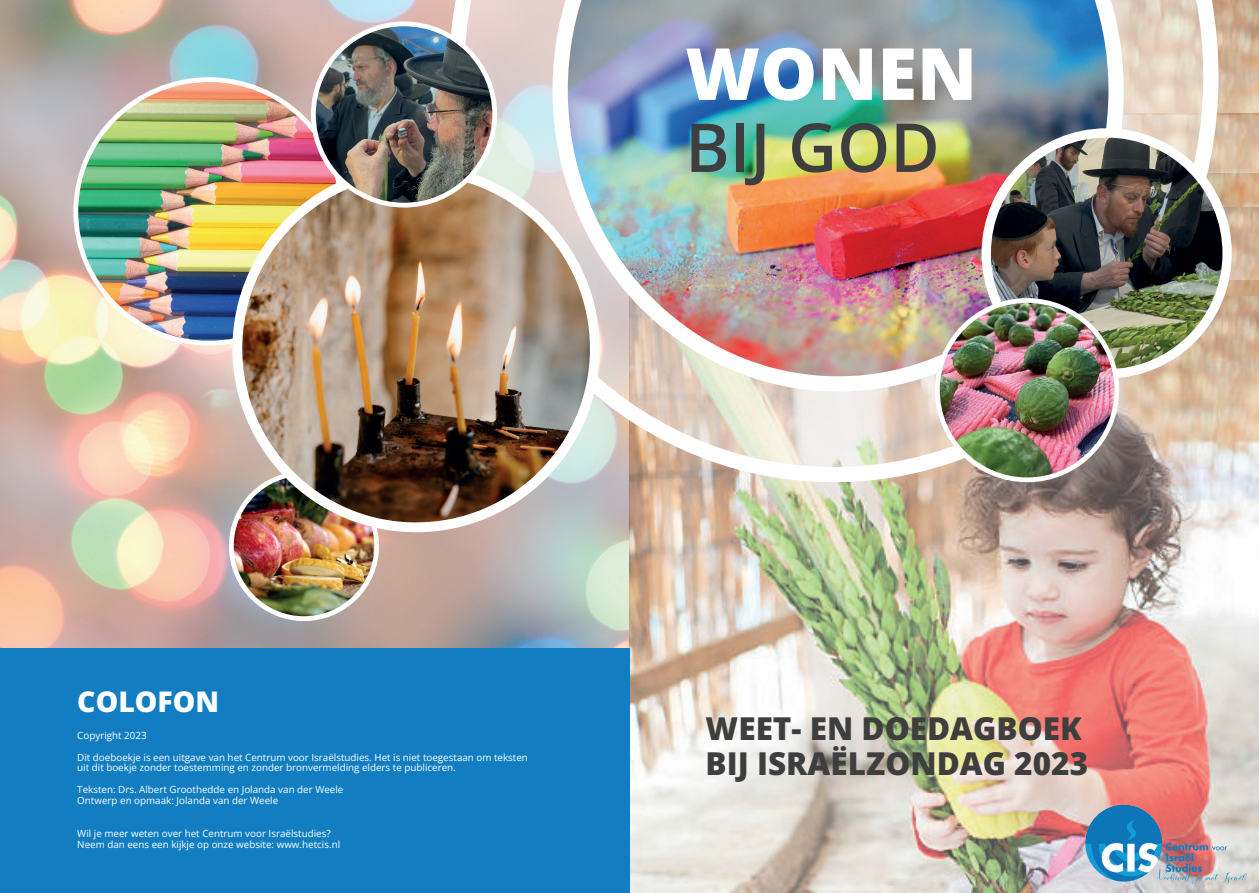
<style>
.page{position:relative;width:1259px;height:893px;background:#fff}
.page>*{position:absolute;margin:0;border:0;box-sizing:border-box;transform-origin:0 0}
.t1{font:800 72px "Open Sans";color:#fff}
.t2{font:600 67.5px "Open Sans";color:#3e3e3f}
.t3{font:800 31.5px/34.5px "Open Sans";color:#3e3e3f}
.t4{font:800 28.35px "Open Sans";color:#fff}
.t5{font:9.75px/10.9px "Open Sans";color:#fff}
</style>
<div class="page">
<img style="left:0;top:0;width:630px;height:649px">
<img style="left:630px;top:296px;width:629px;height:597px">
<img style="left:1223px;top:207px;width:36px;height:89px">
<img style="left:1218px;top:0;width:41px;height:113px">
<img style="left:1218px;top:113px;width:41px;height:94px">
<div style="left:0;top:649px;width:630px;height:244px;background:#127ec1"></div>
<img style="left:76px;top:80px;width:266px;height:263px">
<img style="left:231px;top:473px;width:146px;height:146px;border-radius:73px">
<div style="left:229px;top:471px;width:150px;height:150px;border:5px solid #fff;border-radius:50%"></div>
<img style="left:1085px;top:805px;width:77px;height:77px;border-radius:38px">
<img style="left:1159px;top:843px;width:88px;height:41px">
<svg style="left:449px;top:0;width:769px;height:482px;background:#ded4c9"></svg>
<img style="left:552px;top:0;width:571px;height:392px">
<img style="left:986px;top:133px;width:241px;height:241px;border-radius:120px">
<div style="left:981px;top:128px;width:250px;height:250px;border:9px solid #fff;border-radius:50%"></div>
<img style="left:237px;top:170px;width:358px;height:357px;border-radius:179px">
<div style="left:232px;top:165px;width:368px;height:367px;border:10px solid #fff;border-radius:50%"></div>
<img style="left:313px;top:24px;width:182px;height:181px;border-radius:91px">
<div style="left:311px;top:21px;width:186px;height:187px;border:5px solid #fff;border-radius:50%"></div>
<img style="left:937px;top:300px;width:179px;height:180px;border-radius:90px">
<div style="left:935px;top:298px;width:184px;height:184px;border:5px solid #fff;border-radius:50%"></div>
<h1 class="t1" style="left:685px;top:24px;width:293px">WONEN</h1>
<h2 class="t2" style="left:685px;top:101px;width:256px">BIJ GOD</h2>
<h3 class="t4" style="left:77px;top:683px;width:143px">COLOFON</h3>
<p class="t5" style="left:77px;top:729px;width:71px">Copyright 2023</p>
<p class="t5" style="left:77px;top:751px;width:452px">Dit doeboekje is een uitgave van het Centrum voor Israëlstudies. Het is niet toegestaan om teksten uit dit boekje zonder toestemming en zonder bronvermelding elders te publiceren.</p>
<p class="t5" style="left:77px;top:784px;width:268px">Teksten: Drs. Albert Groothedde en Jolanda van der Weele<br>Ontwerp en opmaak: Jolanda van der Weele</p>
<p class="t5" style="left:77px;top:828px;width:264px">Wil je meer weten over het Centrum voor Israëlstudies?<br>Neem dan eens een kijkje op onze website: www.hetcis.nl</p>
<h3 class="t3" style="left:705px;top:711px;width:384px">WEET- EN DOEDAGBOEK<br>BIJ ISRAËLZONDAG 2023</h3>
</div>
